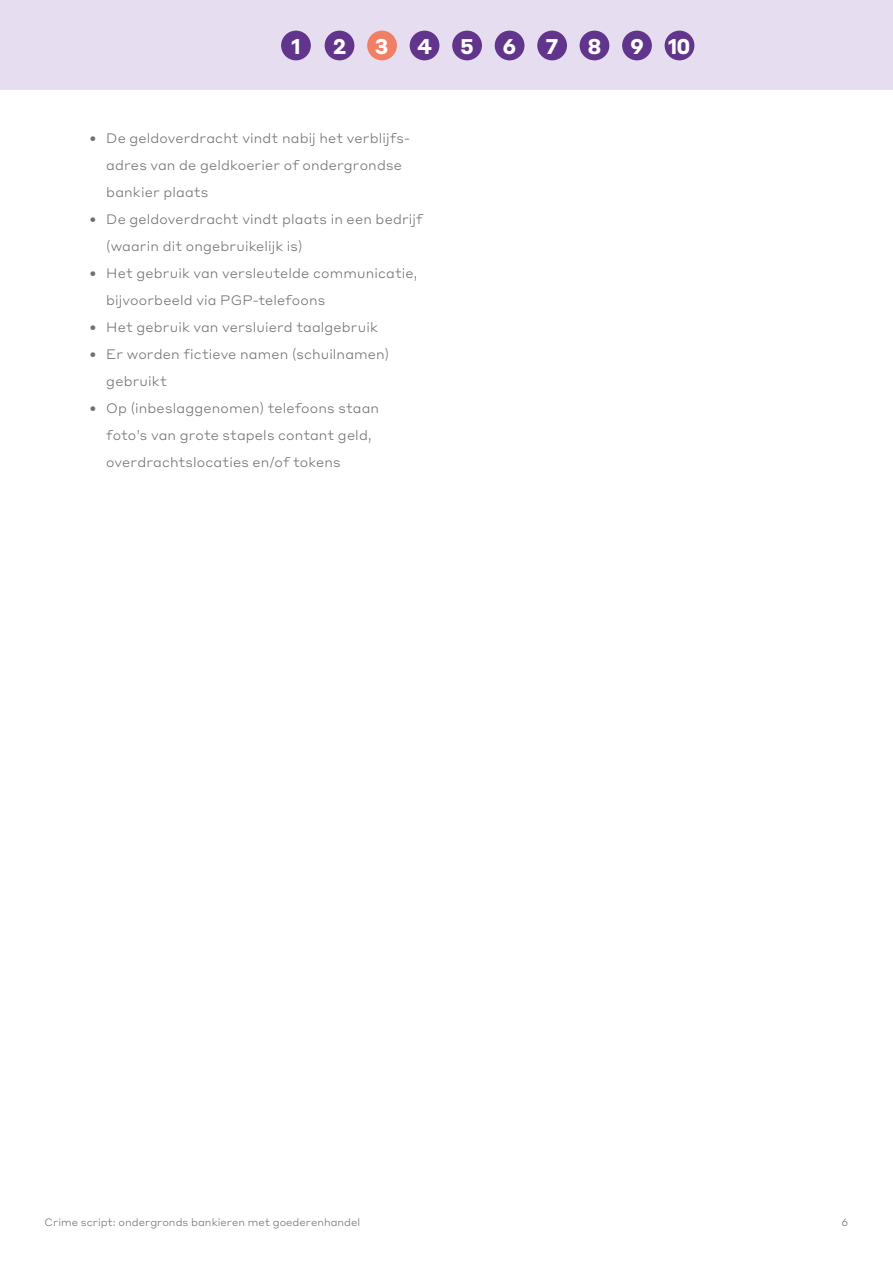
<style>
.page{position:relative;width:893px;height:1263px;background:#fff}
.page>*{position:absolute;margin:0;border:0;box-sizing:border-box;transform-origin:0 0}
.H1_donkergrijs_kleiner{font:700 21px "Styrene ALC";color:#fff}
.Bullits_body_tekst{font:300 13.5px/27px "Styrene ALC";letter-spacing:.01em;color:#706f6f}
.t1{font:300 10.5px "Styrene ALC";color:#706f6f}
</style>
<div class="page">
<div style="left:0;top:0;width:893px;height:89px;background:#e6def0"></div>
<div style="left:537px;top:31px;width:30px;height:29px;background:#62358c;border-radius:50%"></div>
<div style="left:495px;top:31px;width:29px;height:29px;background:#62358c;border-radius:50%"></div>
<div style="left:452px;top:31px;width:30px;height:29px;background:#62358c;border-radius:50%"></div>
<div style="left:410px;top:31px;width:29px;height:29px;background:#62358c;border-radius:50%"></div>
<div style="left:325px;top:31px;width:29px;height:29px;background:#62358c;border-radius:50%"></div>
<div style="left:281px;top:31px;width:30px;height:29px;background:#62358c;border-radius:50%"></div>
<div style="left:665px;top:31px;width:29px;height:29px;background:#62358c;border-radius:50%"></div>
<div style="left:622px;top:31px;width:30px;height:29px;background:#62358c;border-radius:50%"></div>
<div style="left:580px;top:31px;width:29px;height:29px;background:#62358c;border-radius:50%"></div>
<div style="left:367px;top:31px;width:30px;height:29px;background:#f08065;border-radius:50%"></div>
<h1 class="H1_donkergrijs_kleiner" style="left:291px;top:28px;width:11px">1</h1>
<h1 class="H1_donkergrijs_kleiner" style="left:333px;top:28px;width:15px">2</h1>
<h1 class="H1_donkergrijs_kleiner" style="left:375px;top:28px;width:15px">3</h1>
<h1 class="H1_donkergrijs_kleiner" style="left:417px;top:28px;width:17px">4</h1>
<h1 class="H1_donkergrijs_kleiner" style="left:460px;top:28px;width:15px">5</h1>
<h1 class="H1_donkergrijs_kleiner" style="left:503px;top:28px;width:15px">6</h1>
<h1 class="H1_donkergrijs_kleiner" style="left:546px;top:28px;width:15px">7</h1>
<h1 class="H1_donkergrijs_kleiner" style="left:587px;top:28px;width:16px">8</h1>
<h1 class="H1_donkergrijs_kleiner" style="left:630px;top:28px;width:62px">9 10</h1>
<p class="Bullits_body_tekst" style="left:106px;top:124px;width:306px;text-indent:-17px">• De geldoverdracht vindt nabij het verblijfs&shy;adres van de geldkoerier of ondergrondse bankier plaats</p>
<p class="Bullits_body_tekst" style="left:106px;top:205px;width:318px;text-indent:-17px">• De geldoverdracht vindt plaats in een bedrijf (waarin dit ongebruikelijk is)</p>
<p class="Bullits_body_tekst" style="left:106px;top:259px;width:313px;text-indent:-17px">• Het gebruik van versleutelde communicatie, bijvoorbeeld via PGP-telefoons</p>
<p class="Bullits_body_tekst" style="left:89px;top:313px;width:290px">• Het gebruik van versluierd taalgebruik</p>
<p class="Bullits_body_tekst" style="left:106px;top:340px;width:284px;text-indent:-17px">• Er worden fictieve namen (schuilnamen) gebruikt</p>
<p class="Bullits_body_tekst" style="left:106px;top:394px;width:274px;text-indent:-17px">• Op (inbeslaggenomen) telefoons staan foto’s van grote stapels contant geld, overdrachtslocaties en/of tokens</p>
<p class="t1" style="left:45px;top:1214px;width:317px">Crime script: ondergronds bankieren met goederenhandel</p>
<p class="t1" style="left:841px;top:1214px;width:8px">6</p>
</div>
